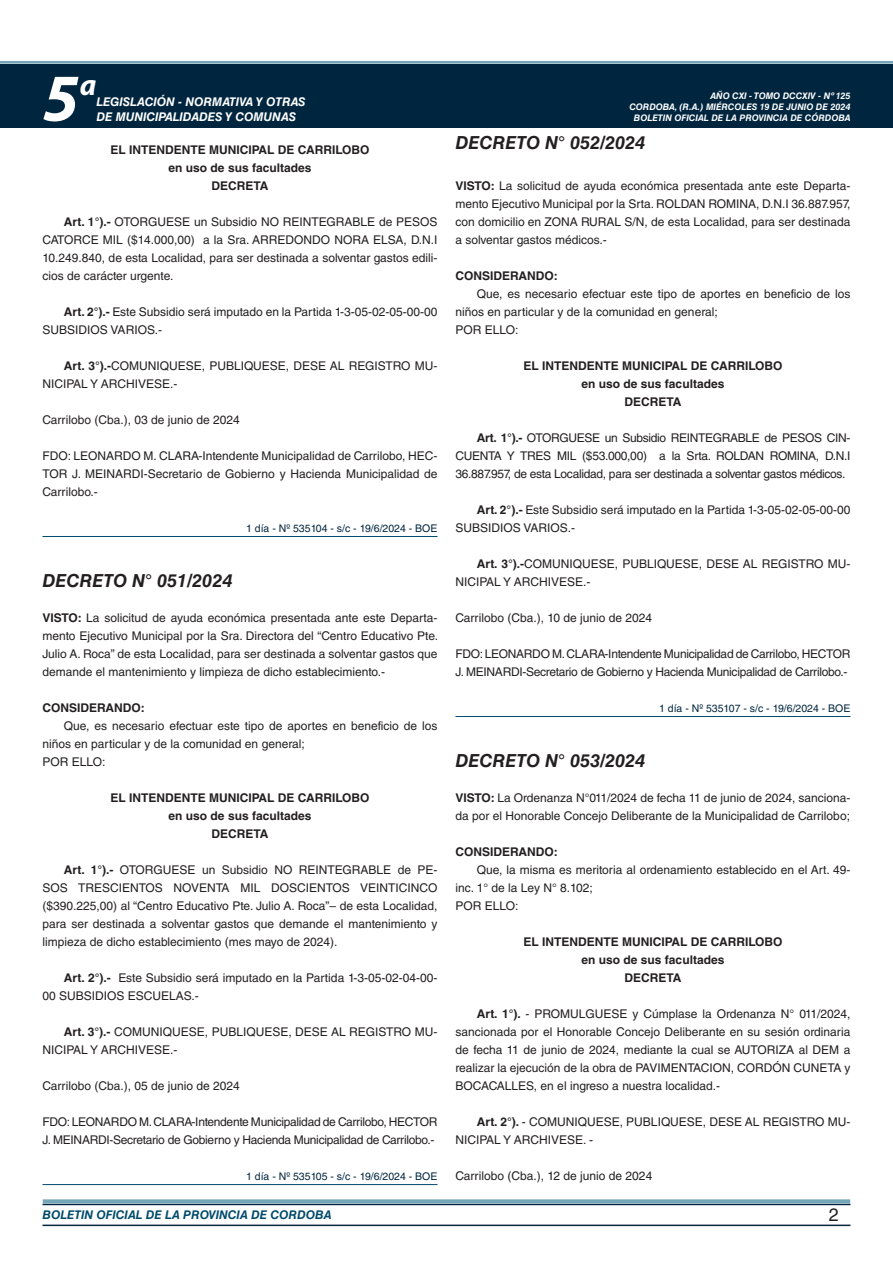
<style>
.page{position:relative;width:893px;height:1263px;background:#fff}
.page>*{position:absolute;margin:0;border:0;box-sizing:border-box;transform-origin:0 0}
.t1{font:italic 700 67.5px "Myriad Pro";color:#fff}
.t2{font:italic 700 30px "Myriad Pro";color:#fff}
.NOMBRE_DE_MINISTERIO{font:italic 700 18px "Helvetica LT Std";color:#231f20}
.t3{font:18px "Helvetica LT Std";color:#231f20}
.TEXTO_BASE{font:12px/18px "Helvetica LT Std";color:#231f20}
.TEXTO_BASE-2{font:12px/18px "Helvetica LT Std";letter-spacing:-.025em;color:#231f20}
.RESUELVE{font:700 12px "Helvetica LT Std";color:#231f20}
.t4{font:italic 700 12px "Helvetica LT Std";color:#fff}
.TEXTO_BASE-3{font:700 12px "Helvetica LT Std";color:#231f20}
.t5{font:italic 700 12px "Helvetica LT Std";color:#004b6c}
.FECHA_DE_VENCIMIENTO{font:10.5px "Helvetica LT Std";color:#00263f}
.t6{font:italic 700 9px/10.8px "Helvetica LT Std";color:#fff;text-align:right}
.s1{font-weight:700}
</style>
<div class="page">
<div style="left:0;top:61px;width:893px;height:6px;background:#fff;opacity:.75"></div>
<div style="left:0;top:64px;width:893px;height:64px;background:#00263f"></div>
<hr style="left:43px;top:1224px;width:807px;height:2px;background:#00263f">
<div style="left:42px;top:1198px;width:809px;height:8px;background:#fff;opacity:.75"></div>
<hr style="left:43px;top:536px;width:394px;height:1px;background:#004b6c">
<hr style="left:43px;top:1184px;width:394px;height:1px;background:#004b6c">
<hr style="left:455px;top:716px;width:395px;height:1px;background:#004b6c">
<h1 class="t1" style="left:43px;top:54px;width:38px">5</h1>
<h2 class="t2" style="left:80px;top:66px;width:18px">a</h2>
<p class="t4" style="left:96px;top:95px;width:211px">LEGISLACIÓN - NORMATIVA Y OTRAS</p>
<p class="t4" style="left:96px;top:109px;width:201px">DE MUNICIPALIDADES Y COMUNAS</p>
<p class="RESUELVE" style="left:110px;top:142px;width:261px">EL INTENDENTE MUNICIPAL DE CARRILOBO</p>
<p class="RESUELVE" style="left:169px;top:160px;width:144px">en uso de sus facultades</p>
<p class="RESUELVE" style="left:212px;top:178px;width:58px">DECRETA</p>
<p class="TEXTO_BASE" style="left:43px;top:213px;width:396px;text-align:justify;text-indent:21px"><span class="s1">Art. 1°).-</span> OTORGUESE un Subsidio NO REINTEGRABLE de PESOS CATORCE MIL ($14.000,00) a la Sra. ARREDONDO NORA ELSA, D.N.I 10.249.840, de esta Localidad, para ser destinada a solventar gastos edili&shy;cios de carácter urgente.</p>
<p class="TEXTO_BASE" style="left:43px;top:303px;width:396px;text-indent:21px"><span class="s1">Art. 2°).-</span> Este Subsidio será imputado en la Partida 1-3-05-02-05-00-00<br>SUBSIDIOS VARIOS.-</p>
<p class="TEXTO_BASE" style="left:43px;top:357px;width:396px;text-indent:21px"><span class="s1">Art. 3°).-</span>COMUNIQUESE, PUBLIQUESE, DESE AL REGISTRO MU-<br>NICIPAL Y ARCHIVESE.-</p>
<p class="TEXTO_BASE" style="left:43px;top:411px;width:199px">Carrilobo (Cba.), 03 de junio de 2024</p>
<p class="TEXTO_BASE" style="left:43px;top:447px;width:396px;text-align:justify">FDO: LEONARDO M. CLARA-Intendente Municipalidad de Carrilobo, HEC-TOR J. MEINARDI-Secretario de Gobierno y Hacienda Municipalidad de Carrilobo.-</p>
<p class="FECHA_DE_VENCIMIENTO" style="left:246px;top:522px;width:193px">1 día - Nº 535104 - s/c - 19/6/2024 - BOE</p>
<p class="NOMBRE_DE_MINISTERIO" style="left:43px;top:570px;width:191px">DECRETO N° 051/2024</p>
<p class="TEXTO_BASE" style="left:43px;top:609px;width:397px;text-align:justify"><span class="s1">VISTO:</span> La solicitud de ayuda económica presentada ante este Departa&shy;mento Ejecutivo Municipal por la Sra. Directora del “Centro Educativo Pte.<br>Julio A. Roca” de esta Localidad, para ser destinada a solventar gastos que demande el mantenimiento y limpieza de dicho establecimiento.-</p>
<p class="TEXTO_BASE-3" style="left:43px;top:700px;width:104px">CONSIDERANDO:</p>
<p class="TEXTO_BASE" style="left:43px;top:717px;width:396px;text-indent:21px">Que, es necesario efectuar este tipo de aportes en beneficio de los niños en particular y de la comunidad en general;</p>
<p class="TEXTO_BASE" style="left:43px;top:753px;width:64px">POR ELLO:</p>
<p class="RESUELVE" style="left:110px;top:790px;width:261px">EL INTENDENTE MUNICIPAL DE CARRILOBO</p>
<p class="RESUELVE" style="left:169px;top:808px;width:144px">en uso de sus facultades</p>
<p class="RESUELVE" style="left:212px;top:826px;width:58px">DECRETA</p>
<p class="TEXTO_BASE" style="left:43px;top:861px;width:396px;text-align:justify;text-indent:21px"><span class="s1">Art. 1°).-</span> OTORGUESE un Subsidio NO REINTEGRABLE de PE-SOS TRESCIENTOS NOVENTA MIL DOSCIENTOS VEINTICINCO ($390.225,00) al “Centro Educativo Pte. Julio A. Roca”– de esta Localidad, para ser destinada a solventar gastos que demande el mantenimiento y limpieza de dicho establecimiento (mes mayo de 2024).</p>
<p class="TEXTO_BASE" style="left:43px;top:969px;width:396px;text-indent:21px"><span class="s1">Art. 2°).-</span> Este Subsidio será imputado en la Partida 1-3-05-02-04-00-<br>00 SUBSIDIOS ESCUELAS.-</p>
<p class="TEXTO_BASE" style="left:43px;top:1023px;width:396px;text-indent:21px"><span class="s1">Art. 3°).-</span> COMUNIQUESE, PUBLIQUESE, DESE AL REGISTRO MU-<br>NICIPAL Y ARCHIVESE.-</p>
<p class="TEXTO_BASE" style="left:43px;top:1077px;width:199px">Carrilobo (Cba.), 05 de junio de 2024</p>
<p class="TEXTO_BASE-2" style="left:43px;top:1113px;width:396px">FDO: LEONARDO M. CLARA-Intendente Municipalidad de Carrilobo, HECTOR<br>J. MEINARDI-Secretario de Gobierno y Hacienda Municipalidad de Carrilobo.-</p>
<p class="FECHA_DE_VENCIMIENTO" style="left:246px;top:1170px;width:193px">1 día - Nº 535105 - s/c - 19/6/2024 - BOE</p>
<p class="t6" style="left:629px;top:91px;width:223px">AÑO CXI - TOMO DCCXIV - Nº 125<br>CORDOBA, (R.A.) MIÉRCOLES 19 DE JUNIO DE 2024<br>BOLETIN OFICIAL DE LA PROVINCIA DE CÓRDOBA</p>
<p class="NOMBRE_DE_MINISTERIO" style="left:455px;top:131px;width:191px">DECRETO N° 052/2024</p>
<p class="TEXTO_BASE" style="left:455px;top:177px;width:396px;text-align:justify"><span class="s1">VISTO:</span> La solicitud de ayuda económica presentada ante este Departa&shy;mento Ejecutivo Municipal por la Srta. ROLDAN ROMINA, D.N.I 36.887.957, con domicilio en ZONA RURAL S/N, de esta Localidad, para ser destinada a solventar gastos médicos.-</p>
<p class="TEXTO_BASE-3" style="left:455px;top:268px;width:104px">CONSIDERANDO:</p>
<p class="TEXTO_BASE" style="left:455px;top:285px;width:396px;text-indent:21px">Que, es necesario efectuar este tipo de aportes en beneficio de los niños en particular y de la comunidad en general;</p>
<p class="TEXTO_BASE" style="left:455px;top:321px;width:64px">POR ELLO:</p>
<p class="RESUELVE" style="left:523px;top:358px;width:261px">EL INTENDENTE MUNICIPAL DE CARRILOBO</p>
<p class="RESUELVE" style="left:582px;top:376px;width:144px">en uso de sus facultades</p>
<p class="RESUELVE" style="left:624px;top:394px;width:58px">DECRETA</p>
<p class="TEXTO_BASE" style="left:455px;top:429px;width:396px;text-align:justify;text-indent:21px"><span class="s1">Art. 1°).-</span> OTORGUESE un Subsidio REINTEGRABLE de PESOS CIN-CUENTA Y TRES MIL ($53.000,00) a la Srta. ROLDAN ROMINA, D.N.I 36.887.957, de esta Localidad, para ser destinada a solventar gastos médicos.</p>
<p class="TEXTO_BASE" style="left:455px;top:501px;width:396px;text-indent:21px"><span class="s1">Art. 2°).-</span> Este Subsidio será imputado en la Partida 1-3-05-02-05-00-00<br>SUBSIDIOS VARIOS.-</p>
<p class="TEXTO_BASE" style="left:455px;top:555px;width:396px;text-indent:21px"><span class="s1">Art. 3°).-</span>COMUNIQUESE, PUBLIQUESE, DESE AL REGISTRO MU-<br>NICIPAL Y ARCHIVESE.-</p>
<p class="TEXTO_BASE" style="left:455px;top:609px;width:198px">Carrilobo (Cba.), 10 de junio de 2024</p>
<p class="TEXTO_BASE-2" style="left:455px;top:645px;width:396px">FDO: LEONARDO M. CLARA-Intendente Municipalidad de Carrilobo, HECTOR<br>J. MEINARDI-Secretario de Gobierno y Hacienda Municipalidad de Carrilobo.-</p>
<p class="FECHA_DE_VENCIMIENTO" style="left:659px;top:702px;width:193px">1 día - Nº 535107 - s/c - 19/6/2024 - BOE</p>
<p class="NOMBRE_DE_MINISTERIO" style="left:455px;top:750px;width:191px">DECRETO N° 053/2024</p>
<p class="TEXTO_BASE" style="left:455px;top:789px;width:396px"><span class="s1">VISTO:</span> La Ordenanza N°011/2024 de fecha 11 de junio de 2024, sanciona&shy;da por el Honorable Concejo Deliberante de la Municipalidad de Carrilobo;</p>
<p class="TEXTO_BASE-3" style="left:455px;top:844px;width:104px">CONSIDERANDO:</p>
<p class="TEXTO_BASE" style="left:455px;top:861px;width:396px;text-indent:21px">Que, la misma es meritoria al ordenamiento establecido en el Art. 49- inc. 1° de la Ley N° 8.102;</p>
<p class="TEXTO_BASE" style="left:455px;top:897px;width:64px">POR ELLO:</p>
<p class="RESUELVE" style="left:523px;top:934px;width:261px">EL INTENDENTE MUNICIPAL DE CARRILOBO</p>
<p class="RESUELVE" style="left:582px;top:952px;width:144px">en uso de sus facultades</p>
<p class="RESUELVE" style="left:624px;top:970px;width:58px">DECRETA</p>
<p class="TEXTO_BASE" style="left:455px;top:1005px;width:396px;text-align:justify;text-indent:21px"><span class="s1">Art. 1°).</span> - PROMULGUESE y Cúmplase la Ordenanza N° 011/2024, sancionada por el Honorable Concejo Deliberante en su sesión ordinaria de fecha 11 de junio de 2024, mediante la cual se AUTORIZA al DEM a realizar la ejecución de la obra de PAVIMENTACION, CORDÓN CUNETA y BOCACALLES, en el ingreso a nuestra localidad.-</p>
<p class="TEXTO_BASE" style="left:455px;top:1113px;width:396px;text-indent:21px"><span class="s1">Art. 2°).</span> - COMUNIQUESE, PUBLIQUESE, DESE AL REGISTRO MU-<br>NICIPAL Y ARCHIVESE. -</p>
<p class="TEXTO_BASE" style="left:455px;top:1167px;width:198px">Carrilobo (Cba.), 12 de junio de 2024</p>
<p class="t5" style="left:43px;top:1208px;width:290px">BOLETIN OFICIAL DE LA PROVINCIA DE CORDOBA</p>
<p class="t3" style="left:829px;top:1204px;width:12px">2</p>
</div>
